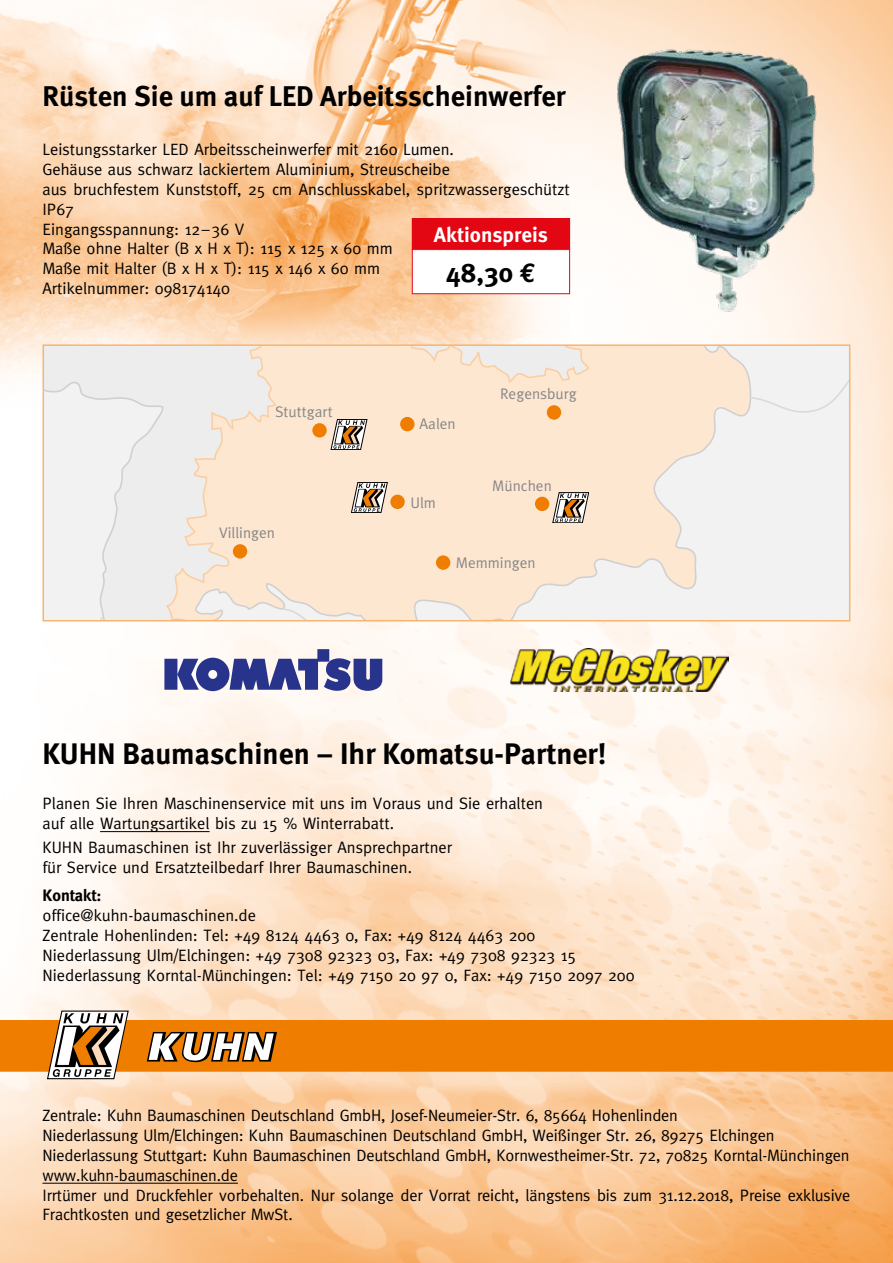
<style>
.page{position:relative;width:893px;height:1263px;background:#fff}
.page>*{position:absolute;margin:0;border:0;box-sizing:border-box;transform-origin:0 0}
.t1{font:700 29.7px "Meta";color:#000}
.t2{font:700 28.5px "Meta";color:#000}
.t3{font:700 27px "Meta";color:#000}
.t4{font:700 21px "Meta";color:#fff}
.t5{font:16.5px/19.8px "Meta";color:#000}
.t6{font:700 16.5px "Meta";color:#000}
.t7{font:15.3px "Meta Plus Normal";color:#878787}
.s1{font-family:"Euro Mono"}
</style>
<div class="page">
<img style="left:0;top:0;width:893px;height:1263px">
<hr style="left:100px;top:831px;width:110px;height:1px;background:#000">
<hr style="left:43px;top:1183px;width:195px;height:1px;background:#000">
<img style="left:611px;top:43px;width:210px;height:274px">
<svg style="left:626px;top:346px;width:222px;height:273px"></svg>
<svg style="left:415px;top:346px;width:211px;height:273px;background:#fae8d7"></svg>
<div style="left:415px;top:409px;width:145px;height:160px;background:#fee7d1"></div>
<svg style="left:45px;top:346px;width:370px;height:273px"></svg>
<svg style="left:553px;top:492px;width:36px;height:31px"></svg>
<div style="left:312px;top:423px;width:15px;height:15px;background:#ef7d00;border-radius:50%"></div>
<div style="left:233px;top:544px;width:14px;height:14px;background:#ef7d00;border-radius:50%"></div>
<div style="left:436px;top:555px;width:14px;height:15px;background:#ef7d00;border-radius:50%"></div>
<div style="left:535px;top:497px;width:14px;height:14px;background:#ef7d00;border-radius:50%"></div>
<div style="left:390px;top:495px;width:15px;height:14px;background:#ef7d00;border-radius:50%"></div>
<div style="left:400px;top:417px;width:14px;height:14px;background:#ef7d00;border-radius:50%"></div>
<div style="left:547px;top:405px;width:14px;height:15px;background:#ef7d00;border-radius:50%"></div>
<svg style="left:164px;top:649px;width:218px;height:42px"></svg>
<img style="left:511px;top:649px;width:217px;height:42px">
<div style="left:0;top:1020px;width:893px;height:52px;background:#ef7d00"></div>
<svg style="left:147px;top:1032px;width:130px;height:30px"></svg>
<svg style="left:46px;top:1010px;width:83px;height:69px"></svg>
<div style="left:412px;top:219px;width:158px;height:31px;background:#e30613"></div>
<div style="left:412px;top:218px;width:158px;height:32px;border:1px solid #e30613"></div>
<div style="left:412px;top:250px;width:158px;height:44px;background:#fff"></div>
<div style="left:412px;top:249px;width:158px;height:45px;border:1px solid #e30613"></div>
<h2 class="t2" style="left:43px;top:79px;width:525px">Rüsten Sie um auf LED Arbeitsscheinwerfer</h2>
<p class="t5" style="left:43px;top:139px;width:529px">Leistungsstarker LED Arbeitsscheinwerfer mit 2160 Lumen.<br>Gehäuse aus schwarz lackiertem Aluminium, Streuscheibe<br>aus bruchfestem Kunststoff, 25 cm Anschlusskabel, spritzwassergeschützt IP67<br>Eingangsspannung: 12–36 V<br>Maße ohne Halter (B x H x T): 115 x 125 x 60 mm<br>Maße mit Halter (B x H x T): 115 x 146 x 60 mm<br>Artikelnummer: 098174140</p>
<p class="t4" style="left:434px;top:222px;width:116px">Aktionspreis</p>
<h3 class="t3" style="left:446px;top:257px;width:91px">48,30 <span class="s1">€</span></h3>
<p class="t7" style="left:275px;top:402px;width:59px">Stuttgart</p>
<p class="t7" style="left:219px;top:523px;width:57px">Villingen</p>
<p class="t7" style="left:420px;top:415px;width:38px">Aalen</p>
<p class="t7" style="left:410px;top:493px;width:27px">Ulm</p>
<p class="t7" style="left:500px;top:385px;width:78px">Regensburg</p>
<p class="t7" style="left:492px;top:477px;width:61px">München</p>
<p class="t7" style="left:456px;top:554px;width:81px">Memmingen</p>
<h1 class="t1" style="left:43px;top:736px;width:566px">KUHN Baumaschinen – Ihr Komatsu-Partner!</h1>
<p class="t5" style="left:43px;top:794px;width:502px">Planen Sie Ihren Maschinenservice mit uns im Voraus und Sie erhalten auf alle Wartungsartikel bis zu 15 % Winterrabatt.</p>
<p class="t5" style="left:43px;top:837px;width:411px">KUHN Baumaschinen ist Ihr zuverlässiger Ansprechpartner für Service und Ersatzteilbedarf Ihrer Baumaschinen.</p>
<p class="t6" style="left:43px;top:886px;width:60px">Kontakt:</p>
<p class="t5" style="left:43px;top:905px;width:594px">office@kuhn-baumaschinen.de<br>Zentrale Hohenlinden: Tel: +49 8124 4463 0, Fax: +49 8124 4463 200<br>Niederlassung Ulm/Elchingen: +49 7308 92323 03, Fax: +49 7308 92323 15<br>Niederlassung Korntal-Münchingen: Tel: +49 7150 20 97 0, Fax: +49 7150 2097 200</p>
<p class="t5" style="left:43px;top:1106px;width:809px">Zentrale: Kuhn Baumaschinen Deutschland GmbH, Josef-Neumeier-Str. 6, 85664 Hohenlinden<br>Niederlassung Ulm/Elchingen: Kuhn Baumaschinen Deutschland GmbH, Weißinger Str. 26, 89275 Elchingen Niederlassung Stuttgart: Kuhn Baumaschinen Deutschland GmbH, Kornwestheimer-Str. 72, 70825 Korntal-Münchingen www.kuhn-baumaschinen.de<br>Irrtümer und Druckfehler vorbehalten. Nur solange der Vorrat reicht, längstens bis zum 31.12.2018, Preise exklusive Frachtkosten und gesetzlicher MwSt.</p>
</div>
